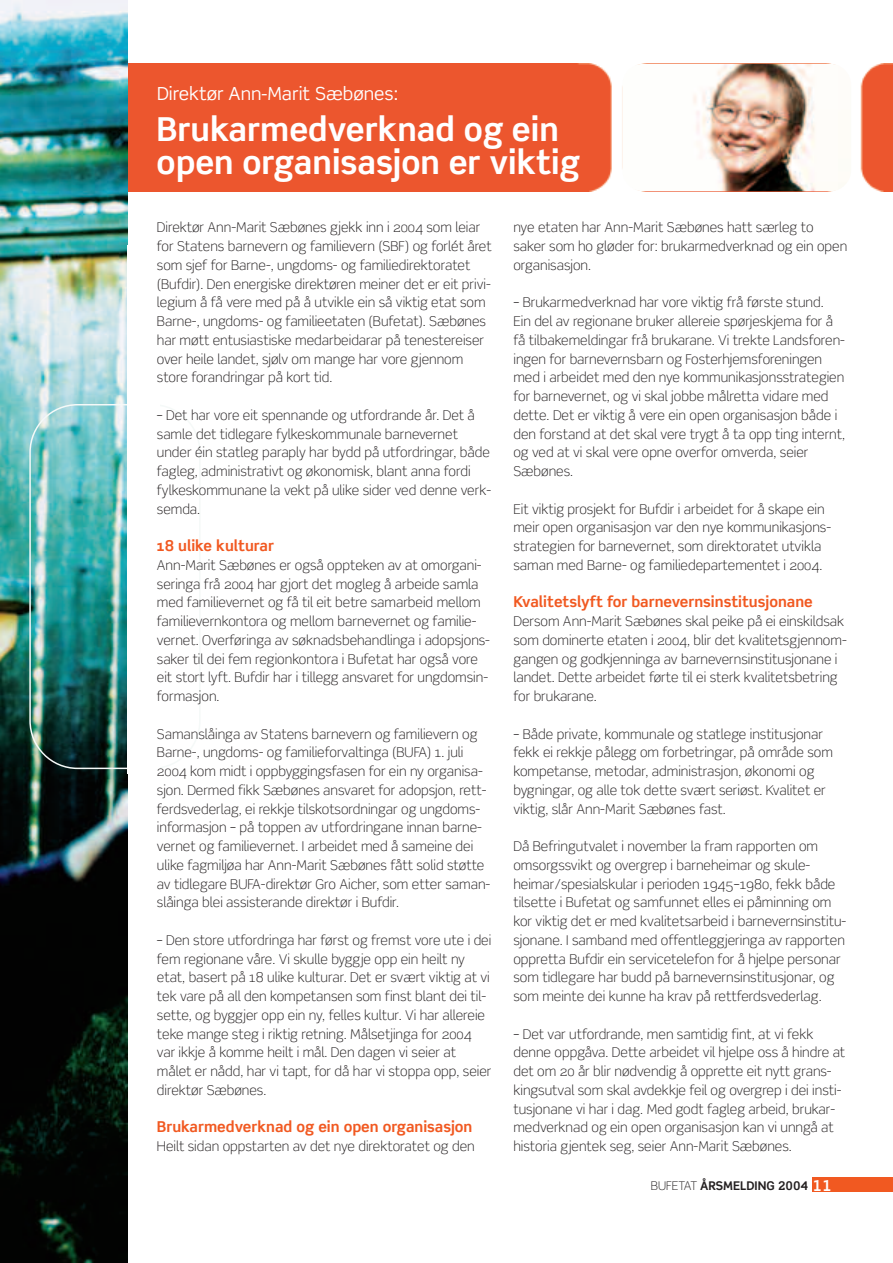
<style>
.page{position:relative;width:893px;height:1263px;background:#fff}
.page>*{position:absolute;margin:0;border:0;box-sizing:border-box;transform-origin:0 0}
.t1{font:700 33px/33px "Scene";color:#fff}
.t2{font:18px "Scene";color:#fff}
.t3{font:700 15px "Scene";color:#f15921}
.t4{font:300 13.5px/18.8px "Scene";color:#231f20}
.t5{font:700 12px "Scene";color:#231f20}
.s1{font-weight:300}
.s2{font-family:"Scene Alt"}
.s3{font-family:"Scene Alt";font-size:15px;color:#fff}
</style>
<div class="page">
<div style="left:127px;top:64px;width:766px;height:127px;background:#ec562e"></div>
<img style="left:622px;top:64px;width:229px;height:127px;border-radius:21px">
<img style="left:0;top:0;width:127px;height:1263px">
<div style="left:812px;top:1178px;width:81px;height:14px;background:#f15921"></div>
<img style="left:29px;top:404px;width:98px;height:365px">
<h2 class="t2" style="left:157px;top:86px;width:243px">Direktør Ann-Marit Sæbønes:</h2>
<h1 class="t1" style="left:157px;top:115px;width:425px">Brukarmedverknad og ein open organisasjon er viktig</h1>
<p class="t4" style="left:157px;top:219px;width:336px">Direktør Ann-Marit Sæbønes gjekk inn i 2004 som leiar for Statens barnevern og familievern (SBF) og forlét året som sjef for Barne-, ungdoms- og familiedirektoratet (Bufdir). Den energiske direktøren meiner det er eit privi&shy;legium å få vere med på å utvikle ein så viktig etat som Barne-, ungdoms- og familieetaten (Bufetat). Sæbønes har møtt entusiastiske medarbeidarar på tenestereiser over heile landet, sjølv om mange har vore gjennom store forandringar på kort tid.</p>
<p class="t4" style="left:157px;top:407px;width:336px">– Det har vore eit spennande og utfordrande år. Det å samle det tidlegare fylkeskommunale barnevernet under éin statleg paraply har bydd på utfordringar, både fagleg, administrativt og økonomisk, blant anna fordi fylkeskommunane la vekt på ulike sider ved denne verk&shy;semda.</p>
<p class="t3" style="left:157px;top:539px;width:119px">18 ulike kulturar</p>
<p class="t4" style="left:157px;top:557px;width:335px">Ann-Marit Sæbønes er også oppteken av at omorgani&shy;seringa frå 2004 har gjort det mogleg å arbeide samla med familievernet og få til eit betre samarbeid mellom familievernkontora og mellom barnevernet og familie&shy;vernet. Overføringa av søknadsbehandlinga i adopsjons&shy;saker til dei fem regionkontora i Bufetat har også vore eit stort lyft. Bufdir har i tillegg ansvaret for ungdomsin&shy;formasjon.</p>
<p class="t4" style="left:157px;top:725px;width:335px">Samanslåinga av Statens barnevern og familievern og Barne-, ungdoms- og familieforvaltinga (BUFA) 1. juli 2004 kom midt i oppbyggingsfasen for ein ny organisa&shy;sjon. Dermed fikk Sæbønes ansvaret for adopsjon, rett&shy;ferdsvederlag, ei rekkje tilskotsordningar og ungdoms&shy;informasjon – på toppen av utfordringane innan barne&shy;vernet og familievernet. I arbeidet med å sameine dei ulike fagmiljøa har Ann-Marit Sæbønes fått solid støtte av tidlegare BUFA-direktør Gro Aicher, som etter saman&shy;slåinga blei assisterande direktør i Bufdir.</p>
<p class="t4" style="left:157px;top:932px;width:336px">– Den store utfordringa har først og fremst vore ute i dei fem regionane våre. Vi skulle byggje opp ein heilt ny etat, basert på 18 ulike kulturar. Det er svært viktig at vi tek vare på all den kompetansen som finst blant dei til&shy;sette, og byggjer opp ein ny, felles kultur. Vi har allereie teke mange steg i riktig retning. Målsetjinga for 2004 var ikkje å komme heilt i mål. Den dagen vi seier at målet er nådd, har vi tapt, for då har vi stoppa opp, seier direktør Sæbønes.</p>
<p class="t3" style="left:157px;top:1121px;width:317px">Brukarmedverknad og ein open organisasjon</p>
<p class="t4" style="left:157px;top:1138px;width:319px">Heilt sidan oppstarten av det nye direktoratet og den</p>
<p class="t4" style="left:513px;top:219px;width:335px">nye etaten har Ann-Marit Sæbønes hatt særleg to saker som ho gløder for: brukarmedverknad og ein open organisasjon.</p>
<p class="t4" style="left:513px;top:294px;width:333px">– Brukarmedverknad har vore viktig frå første stund.<br>Ein del av regionane bruker allereie spørjeskjema for å få tilbakemeldingar frå brukarane. Vi trekte Landsforen&shy;ingen for barnevernsbarn og Fosterhjemsforeningen med i arbeidet med den nye kommunikasjonsstrategien for barnevernet, og vi skal jobbe målretta vidare med dette. Det er viktig å vere ein open organisasjon både i den forstand at det skal vere trygt å ta opp ting internt, og ved at vi skal vere opne overfor omverda, seier Sæbønes.</p>
<p class="t4" style="left:513px;top:500px;width:319px">Eit viktig prosjekt for Bufdir i arbeidet for å skape ein meir open organisasjon var den nye kommunikasjons&shy;strategien for barnevernet, som direktoratet utvikla saman med Barne- og familiedepartementet i 2004.</p>
<p class="t3" style="left:513px;top:596px;width:301px">Kvalitetslyft for barnevernsinstitusjonane</p>
<p class="t4" style="left:513px;top:613px;width:335px">Dersom Ann-Marit Sæbønes skal peike på ei einskildsak som dominerte etaten i 2004, blir det kvalitetsgjennom&shy;gangen og godkjenninga av barnevernsinstitusjonane i landet. Dette arbeidet førte til ei sterk kvalitetsbetring for brukarane.</p>
<p class="t4" style="left:513px;top:725px;width:321px">– Både private, kommunale og statlege institusjonar fekk ei rekkje pålegg om forbetringar, på område som kompetanse, metodar, administrasjon, økonomi og bygningar, og alle tok dette svært seriøst. Kvalitet er viktig, slår Ann-Marit Sæbønes fast.</p>
<p class="t4" style="left:513px;top:838px;width:334px">Då Befringutvalet i november la fram rapporten om omsorgssvikt og overgrep i barneheimar og skule&shy;heimar/spesialskular i perioden 1945–1980, fekk både tilsette i Bufetat og samfunnet elles ei påminning om kor viktig det er med kvalitetsarbeid i barnevernsinstitu&shy;sjonane. I samband med offentleggjeringa av rapporten oppretta Bufdir ein servicetelefon for å hjelpe personar som tidlegare har budd på barnevernsinstitusjonar, og som meinte dei kunne ha krav på rettferdsvederlag.</p>
<p class="t4" style="left:513px;top:1025px;width:333px">– Det var utfordrande, men samtidig fint, at vi fekk denne oppgåva. Dette arbeidet vil hjelpe oss å hindre at det om 20 år blir nødvendig å opprette eit nytt grans&shy;kingsutval som skal avdekkje feil og overgrep i dei insti&shy;tusjonane vi har i dag. Med godt fagleg arbeid, brukar&shy;medverknad og ein open organisasjon kan vi unngå at historia gjentek seg, seier Ann-Marit Sæbønes.</p>
<p class="t5" style="left:651px;top:1181px;width:182px"><span class="s1">BUFETAT</span> ÅRSMELDING <span class="s2">2004</span> <span class="s3">11</span></p>
</div>
